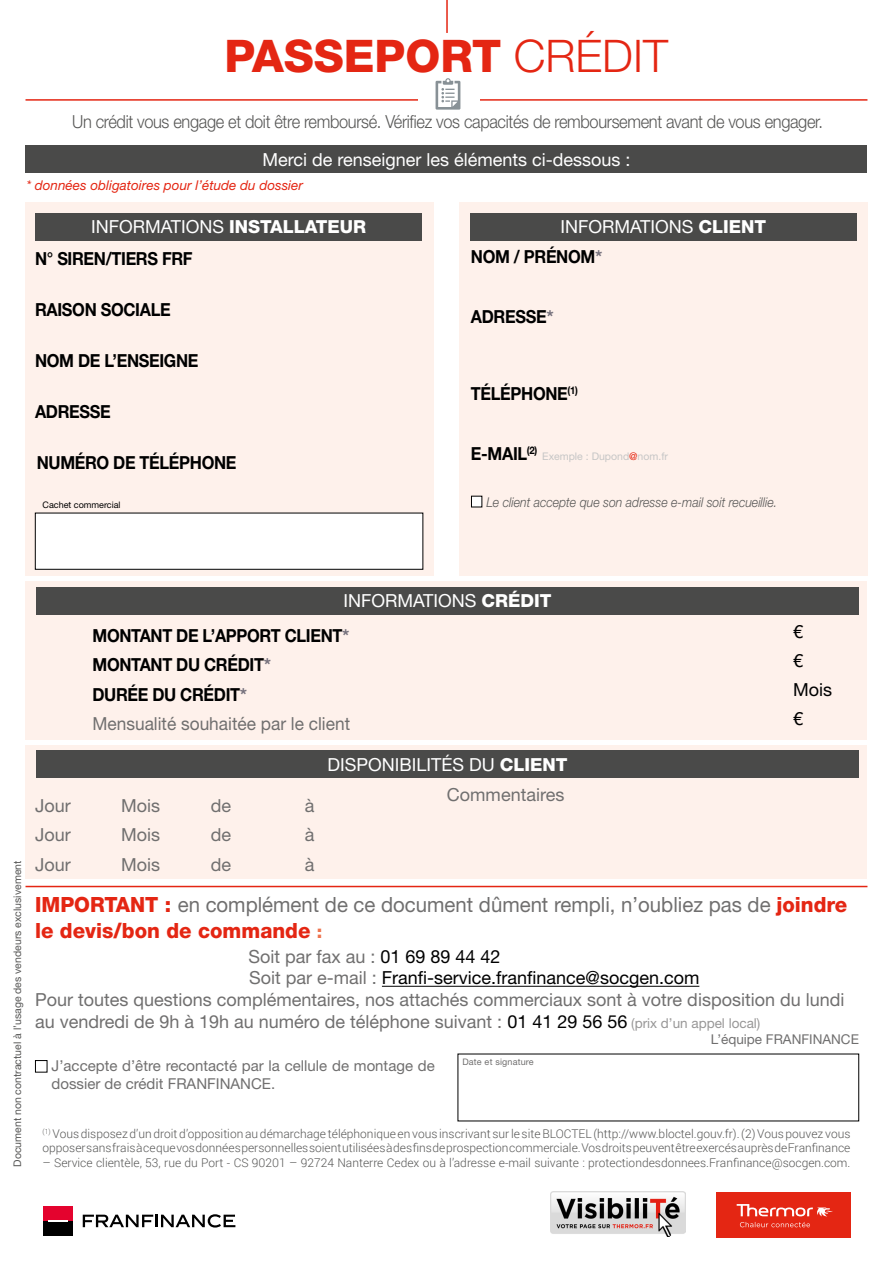
<style>
.page{position:relative;width:893px;height:1263px;background:#fff}
.page>*{position:absolute;margin:0;border:0;box-sizing:border-box;transform-origin:0 0}
.t1{font:800 45px "Helvetica Neue LT Std";color:#e42613}
.t2{font:21px/25.2px "Helvetica Neue LT Std";color:#706f6f}
.t3{font:18.15px "Helvetica Neue LT Std";color:#706f6f}
.t4{font:18px/21.6px "Helvetica Neue LT Std";color:#706f6f}
.t5{font:700 18px/34px "Helvetica Neue LT Std";letter-spacing:-.02em;color:#000;scale:.91 1}
.t6{font:18px/30.5px "Helvetica Neue LT Std";color:#fff}
.t7{font:300 18px "Helvetica Neue LT Std";letter-spacing:-.02em;color:#575756;scale:.91 1}
.t8{font:18px/29.4px "Helvetica Neue LT Std";color:#706f6f;scale:.96 1}
.t9{font:18px "Helvetica Neue LT Std";color:#000}
.t10{font:15px/18px "Helvetica Neue LT Std";color:#706f6f}
.t11{font:italic 300 13.5px "Helvetica Neue LT Std";color:#575756;scale:.91 1}
.t12{font:italic 13.5px "Helvetica Neue LT Std";color:#e42613}
.t13{font:13.5px "Helvetica Neue LT Std";color:#706f6f}
.t14{font:300 12px/14.4px "Roboto";color:#575756}
.t15{font:10.5px "Helvetica Neue LT Std";color:#575756}
.t16{font:10.5px "Helvetica Neue LT Std";color:#c6c6c6}
.t17{font:9px "Helvetica Neue LT Std";color:#000}
.t18{font:9px "Helvetica Neue LT Std";letter-spacing:.02em;color:#706f6f}
.s1{font-weight:300}
.s2{font-weight:800}
.s3{font-weight:700;color:#000}
.s4{font-weight:700;color:#76727d}
.s5{color:#76727d}
.s6{color:#e42613}
.s7{font-weight:400;color:#fff}
.s8{font-weight:800;color:#fff}
.s9{font-weight:800;color:#e42613}
.s10{font-weight:800;font-size:18px;color:#ee734d}
.s11{color:#000}
.s12{font-size:13.65px;color:#989797}
</style>
<div class="page">
<hr style="left:446px;top:0;width:2px;height:33px;background:#e42613">
<hr style="left:382px;top:986px;width:317px;height:1px;background:#000">
<hr style="left:26px;top:886px;width:841px;height:1px;background:#e42613">
<hr style="left:26px;top:99px;width:841px;height:2px;background:#e42613">
<div style="left:418px;top:79px;width:62px;height:54px;background:#fff"></div>
<svg style="left:436px;top:78px;width:24px;height:32px"></svg>
<div style="left:26px;top:146px;width:841px;height:27px;background:#4a4a49"></div>
<div style="left:26px;top:745px;width:841px;height:134px;background:#fef1eb"></div>
<div style="left:36px;top:750px;width:823px;height:28px;background:#4a4a49"></div>
<div style="left:35px;top:1060px;width:12px;height:12px;border:1px solid #000"></div>
<div style="left:716px;top:1192px;width:134px;height:45px;background:#e42613"></div>
<svg style="left:737px;top:1204px;width:96px;height:12px"></svg>
<svg style="left:740px;top:1222px;width:70px;height:5px"></svg>
<div style="left:26px;top:202px;width:408px;height:373px;background:#fef1eb"></div>
<div style="left:35px;top:213px;width:387px;height:27px;background:#4a4a49"></div>
<div style="left:35px;top:513px;width:388px;height:56px;background:#fff"></div>
<div style="left:459px;top:202px;width:408px;height:373px;background:#fef1eb"></div>
<div style="left:470px;top:213px;width:387px;height:27px;background:#4a4a49"></div>
<div style="left:26px;top:581px;width:841px;height:158px;background:#fef1eb"></div>
<div style="left:36px;top:587px;width:823px;height:28px;background:#4a4a49"></div>
<svg style="left:83px;top:1214px;width:152px;height:13px"></svg>
<div style="left:43px;top:1206px;width:30px;height:15px;background:#e4032e"></div>
<div style="left:43px;top:1221px;width:30px;height:15px;background:#000"></div>
<hr style="left:48px;top:1220px;width:20px;height:2px;background:#fff">
<img style="left:551px;top:1192px;width:135px;height:44px">
<div style="left:471px;top:496px;width:11px;height:11px;background:#fff"></div>
<div style="left:471px;top:496px;width:11px;height:11px;border:1px solid #000"></div>
<h1 class="t1" style="left:225px;top:29px;width:445px">PASSEPORT <span class="s1">CRÉDIT</span></h1>
<h3 class="t7" style="left:72px;top:110px;width:827px">Un crédit vous engage et doit être remboursé. Vérifiez vos capacités de remboursement avant de vous engager.</h3>
<h3 class="t6" style="left:262px;top:144px;width:370px">Merci de renseigner les éléments ci-dessous :</h3>
<p class="t12" style="left:26px;top:177px;width:278px">* données obligatoires pour l’étude du dossier</p>
<h3 class="t6" style="left:91px;top:211px;width:277px">INFORMATIONS <span class="s2">INSTALLATEUR</span></h3>
<h3 class="t5" style="left:35px;top:241px;width:175px">N° SIREN/TIERS FRF</h3>
<h3 class="t5" style="left:35px;top:292px;width:150px">RAISON SOCIALE</h3>
<h3 class="t5" style="left:35px;top:343px;width:181px">NOM DE L’ENSEIGNE</h3>
<h3 class="t5" style="left:35px;top:394px;width:85px">ADRESSE</h3>
<h3 class="t5" style="left:37px;top:445px;width:221px">NUMÉRO DE TÉLÉPHONE</h3>
<p class="t17" style="left:43px;top:499px;width:80px">Cachet commercial</p>
<h3 class="t6" style="left:471px;top:211px;width:297px;text-indent:90px">INFORMATIONS <span class="s2">CLIENT<br></span><span class="s3">NOM / PRÉNOM</span><span class="s4">*</span></h3>
<h3 class="t5" style="left:471px;top:299px;width:92px">ADRESSE<span class="s5">*</span></h3>
<h3 class="t5" style="left:471px;top:376px;width:119px">TÉLÉPHONE<sup>(1)</sup></h3>
<h3 class="t5" style="left:471px;top:436px;width:75px">E-MAIL<sup>(2)</sup></h3>
<p class="t16" style="left:542px;top:450px;width:127px">Exemple : Dupond<span class="s6">@</span>nom.fr</p>
<p class="t11" style="left:486px;top:494px;width:321px">Le client accepte que son adresse e-mail soit recueillie.</p>
<h3 class="t5" style="left:92px;top:584px;width:506px;text-indent:251px"><span class="s7">INFORMATIONS</span> <span class="s8">CRÉDIT<br></span>MONTANT DE L’APPORT CLIENT<span class="s5">*</span></h3>
<h3 class="t8" style="left:92px;top:650px;width:270px"><span class="s3">MONTANT DU CRÉDIT</span><span class="s4">*<br></span><span class="s3">DURÉE DU CRÉDIT</span><span class="s4">*<br></span>Mensualité souhaitée par le client</h3>
<h3 class="t9" style="left:793px;top:650px;width:12px">€</h3>
<h3 class="t9" style="left:793px;top:621px;width:12px">€</h3>
<h3 class="t9" style="left:793px;top:679px;width:41px">Mois</h3>
<h3 class="t9" style="left:793px;top:708px;width:12px">€</h3>
<p class="t15" style="left:11px;top:1167px;width:308px;rotate:-90deg">Document non contractuel à l’usage des vendeurs exclusivement</p>
<h3 class="t4" style="left:35px;top:794px;width:37px">Jour</h3>
<h3 class="t4" style="left:121px;top:794px;width:41px">Mois</h3>
<h3 class="t4" style="left:211px;top:794px;width:22px">de</h3>
<h3 class="t4" style="left:305px;top:794px;width:11px">à</h3>
<h3 class="t4" style="left:35px;top:824px;width:37px">Jour</h3>
<h3 class="t4" style="left:121px;top:824px;width:41px">Mois</h3>
<h3 class="t4" style="left:211px;top:824px;width:22px">de</h3>
<h3 class="t4" style="left:305px;top:824px;width:11px">à</h3>
<h3 class="t4" style="left:35px;top:854px;width:37px">Jour</h3>
<h3 class="t4" style="left:121px;top:854px;width:41px">Mois</h3>
<h3 class="t4" style="left:211px;top:854px;width:22px">de</h3>
<h3 class="t4" style="left:305px;top:854px;width:11px">à</h3>
<h3 class="t6" style="left:328px;top:749px;width:241px">DISPONIBILITÉS DU <span class="s2">CLIENT</span></h3>
<h3 class="t4" style="left:447px;top:784px;width:119px">Commentaires</h3>
<h2 class="t2" style="left:35px;top:892px;width:814px"><span class="s9">IMPORTANT :</span> en complément de ce document dûment rempli, n’oubliez pas de <span class="s9">joindre le devis/bon de commande</span> <span class="s10">:</span></h2>
<h3 class="t3" style="left:248px;top:945px;width:254px">Soit par fax au : <span class="s11">01 69 89 44 42</span></h3>
<p class="t4" style="left:35px;top:967px;width:811px;text-indent:214px">Soit par e-mail : <span class="s11">Franfi-service.franfinance@socgen.com<br></span>Pour toutes questions complémentaires, nos attachés commerciaux sont à votre disposition du lundi au vendredi de 9h à 19h au numéro de téléphone suivant : <span class="s11">01 41 29 56 56</span> <span class="s12">(prix d’un appel local)</span></p>
<p class="t13" style="left:711px;top:1031px;width:150px">L’équipe FRANFINANCE</p>
<p class="t10" style="left:52px;top:1057px;width:385px">J’accepte d’être recontacté par la cellule de montage de dossier de crédit FRANFINANCE.</p>
<p class="t18" style="left:462px;top:1056px;width:73px">Date et signature</p>
<p class="t14" style="left:43px;top:1126px;width:809px"><sup>(1)</sup> Vous disposez d’un droit d’opposition au démarchage téléphonique en vous inscrivant sur le site BLOCTEL (http://www.bloctel.gouv.fr). (2) Vous pouvez vous opposer sans frais à ce que vos données personnelles soient utilisées à des fins de prospection commerciale. Vos droits peuvent être exercés auprès de Franfinance</p>
<p class="t14" style="left:43px;top:1155px;width:809px">– Service clientèle, 53, rue du Port - CS 90201 – 92724 Nanterre Cedex ou à l’adresse e-mail suivante : protectiondesdonnees.Franfinance@socgen.com.</p>
</div>
